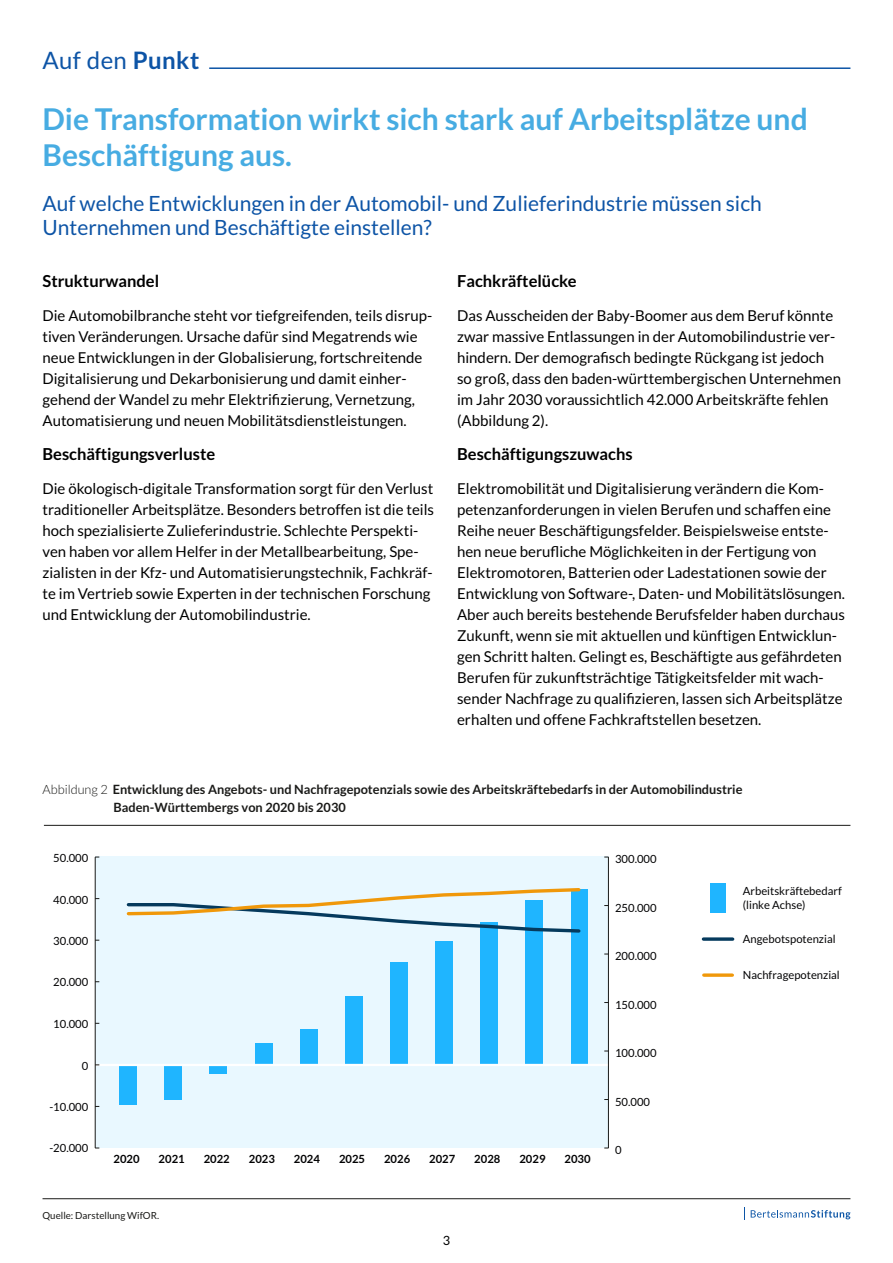
<style>
.page{position:relative;width:893px;height:1263px;background:#fff}
.page>*{position:absolute;margin:0;border:0;box-sizing:border-box;transform-origin:0 0}
.t1{font:700 30px/36px "Lato";color:#47ace2}
.t2{font:24px "Lato";letter-spacing:.015em;color:#0d54a6}
.t3{font:21px/24px "Lato";color:#0d54a6}
.t4{font:700 16.5px "Lato";color:#000}
.t5{font:15px/21px "Lato";color:#000}
.t6{font:700 12.75px/18px "Lato";color:#1a1a18}
.t7{font:12.75px "Lato";color:#000}
.t8{font:11.25px/13.5px "Lato";color:#020203}
.t9{font:700 11.25px "Lato";color:#020203}
.t10{font:9.75px "Lato";color:#1a1a18}
.s1{font-weight:700}
.s2{font-weight:300}
</style>
<div class="page">
<hr style="left:209px;top:67px;width:641px;height:2px;background:#0d54a6">
<div style="left:95px;top:857px;width:513px;height:291px;background:#e9f8ff"></div>
<div style="left:571px;top:889px;width:16px;height:176px;background:#1fb5ff"></div>
<div style="left:525px;top:900px;width:17px;height:165px;background:#1fb5ff"></div>
<div style="left:480px;top:922px;width:17px;height:143px;background:#1fb5ff"></div>
<div style="left:435px;top:941px;width:17px;height:124px;background:#1fb5ff"></div>
<div style="left:390px;top:963px;width:17px;height:102px;background:#1fb5ff"></div>
<div style="left:345px;top:997px;width:17px;height:68px;background:#1fb5ff"></div>
<div style="left:300px;top:1030px;width:17px;height:35px;background:#1fb5ff"></div>
<div style="left:255px;top:1044px;width:17px;height:21px;background:#1fb5ff"></div>
<div style="left:210px;top:1065px;width:17px;height:9px;background:#1fb5ff"></div>
<div style="left:165px;top:1065px;width:17px;height:34px;background:#1fb5ff"></div>
<div style="left:120px;top:1065px;width:17px;height:39px;background:#1fb5ff"></div>
<hr style="left:74px;top:1064px;width:543px;height:2px;background:#fff">
<svg style="left:126px;top:888px;width:455px;height:46px"></svg>
<div style="left:710px;top:883px;width:16px;height:30px;background:#1fb5ff"></div>
<svg style="left:703px;top:937px;width:30px;height:4px"></svg>
<svg style="left:704px;top:973px;width:28px;height:4px"></svg>
<hr style="left:95px;top:857px;width:1px;height:291px;background:#1a1a18">
<hr style="left:608px;top:857px;width:1px;height:291px;background:#1a1a18">
<svg style="left:751px;top:1210px;width:99px;height:9px"></svg>
<svg style="left:744px;top:1207px;width:1px;height:13px"></svg>
<hr style="left:43px;top:1198px;width:807px;height:1px;background:#1a1a18">
<hr style="left:44px;top:825px;width:806px;height:1px;background:#1a1a18">
<h2 class="t2" style="left:43px;top:47px;width:158px">Auf den <span class="s1">Punkt</span></h2>
<h1 class="t1" style="left:43px;top:101px;width:767px">Die Transformation wirkt sich stark auf Arbeitsplätze und<br>Beschäftigung aus.</h1>
<h3 class="t3" style="left:43px;top:192px;width:721px">Auf welche Entwicklungen in der Automobil- und Zulieferindustrie müssen sich<br>Unternehmen und Beschäftigte einstellen?</h3>
<p class="t4" style="left:43px;top:272px;width:118px">Strukturwandel</p>
<p class="t5" style="left:43px;top:305px;width:391px">Die Automobilbranche steht vor tiefgreifenden, teils disrup&shy;tiven Veränderungen. Ursache dafür sind Megatrends wie neue Entwicklungen in der Globalisierung, fortschreitende Digitalisierung und Dekarbonisierung und damit einher&shy;gehend der Wandel zu mehr Elektrifizierung, Vernetzung, Automatisierung und neuen Mobilitätsdienstleistungen.</p>
<p class="t4" style="left:43px;top:444px;width:174px">Beschäftigungsverluste</p>
<p class="t5" style="left:43px;top:478px;width:393px">Die ökologisch-digitale Transformation sorgt für den Verlust traditioneller Arbeitsplätze. Besonders betroffen ist die teils hoch spezialisierte Zulieferindustrie. Schlechte Perspekti&shy;ven haben vor allem Helfer in der Metallbearbeitung, Spe&shy;zialisten in der Kfz- und Automatisierungstechnik, Fachkräf&shy;te im Vertrieb sowie Experten in der technischen Forschung und Entwicklung der Automobilindustrie.</p>
<p class="t4" style="left:457px;top:272px;width:121px">Fachkräftelücke</p>
<p class="t5" style="left:457px;top:305px;width:385px">Das Ausscheiden der Baby-Boomer aus dem Beruf könnte zwar massive Entlassungen in der Automobilindustrie ver&shy;hindern. Der demografisch bedingte Rückgang ist jedoch so groß, dass den baden-württembergischen Unternehmen im Jahr 2030 voraussichtlich 42.000 Arbeitskräfte fehlen (Abbildung 2).</p>
<p class="t4" style="left:457px;top:444px;width:177px">Beschäftigungszuwachs</p>
<p class="t5" style="left:457px;top:478px;width:389px">Elektromobilität und Digitalisierung verändern die Kom&shy;petenzanforderungen in vielen Berufen und schaffen eine Reihe neuer Beschäftigungsfelder. Beispielsweise entste&shy;hen neue berufliche Möglichkeiten in der Fertigung von Elektromotoren, Batterien oder Ladestationen sowie der Entwicklung von Software-, Daten- und Mobilitätslösungen.<br>Aber auch bereits bestehende Berufsfelder haben durchaus Zukunft, wenn sie mit aktuellen und künftigen Entwicklun&shy;gen Schritt halten. Gelingt es, Beschäftigte aus gefährdeten Berufen für zukunftsträchtige Tätigkeitsfelder mit wach&shy;sender Nachfrage zu qualifizieren, lassen sich Arbeitsplätze erhalten und offene Fachkraftstellen besetzen.</p>
<p class="t6" style="left:113px;top:780px;width:630px;text-indent:-71px"><span class="s2">Abbildung 2</span> Entwicklung des Angebots- und Nachfragepotenzials sowie des Arbeitskräftebedarfs in der Automobilindustrie<br>Baden-Württembergs von 2020 bis 2030</p>
<p class="t8" style="left:53px;top:851px;width:37px">50.000</p>
<p class="t8" style="left:53px;top:893px;width:37px">40.000</p>
<p class="t8" style="left:53px;top:934px;width:37px">30.000</p>
<p class="t8" style="left:53px;top:975px;width:37px">20.000</p>
<p class="t8" style="left:53px;top:1017px;width:37px">10.000</p>
<p class="t8" style="left:82px;top:1059px;width:8px">0</p>
<p class="t8" style="left:49px;top:1100px;width:40px">-10.000</p>
<p class="t8" style="left:49px;top:1141px;width:40px">-20.000</p>
<p class="t9" style="left:114px;top:1152px;width:28px">2020</p>
<p class="t9" style="left:159px;top:1152px;width:28px">2021</p>
<p class="t9" style="left:204px;top:1152px;width:28px">2022</p>
<p class="t9" style="left:249px;top:1152px;width:28px">2023</p>
<p class="t9" style="left:294px;top:1152px;width:28px">2024</p>
<p class="t9" style="left:339px;top:1152px;width:28px">2025</p>
<p class="t9" style="left:384px;top:1152px;width:28px">2026</p>
<p class="t9" style="left:429px;top:1152px;width:28px">2027</p>
<p class="t9" style="left:474px;top:1152px;width:28px">2028</p>
<p class="t9" style="left:519px;top:1152px;width:28px">2029</p>
<p class="t9" style="left:564px;top:1152px;width:28px">2030</p>
<p class="t10" style="left:43px;top:1210px;width:118px">Quelle: Darstellung WifOR.</p>
<p class="t7" style="left:443px;top:1233px;width:9px">3</p>
<p class="t8" style="left:615px;top:852px;width:43px">300.000</p>
<p class="t8" style="left:615px;top:901px;width:43px">250.000</p>
<p class="t8" style="left:615px;top:949px;width:43px">200.000</p>
<p class="t8" style="left:615px;top:998px;width:43px">150.000</p>
<p class="t8" style="left:615px;top:1046px;width:43px">100.000</p>
<p class="t8" style="left:615px;top:1094px;width:37px">50.000</p>
<p class="t8" style="left:615px;top:1143px;width:8px">0</p>
<p class="t8" style="left:743px;top:884px;width:100px">Arbeitskräftebedarf (linke Achse)</p>
<p class="t8" style="left:743px;top:932px;width:94px">Angebotspotenzial</p>
<p class="t8" style="left:743px;top:968px;width:98px">Nachfragepotenzial</p>
</div>
